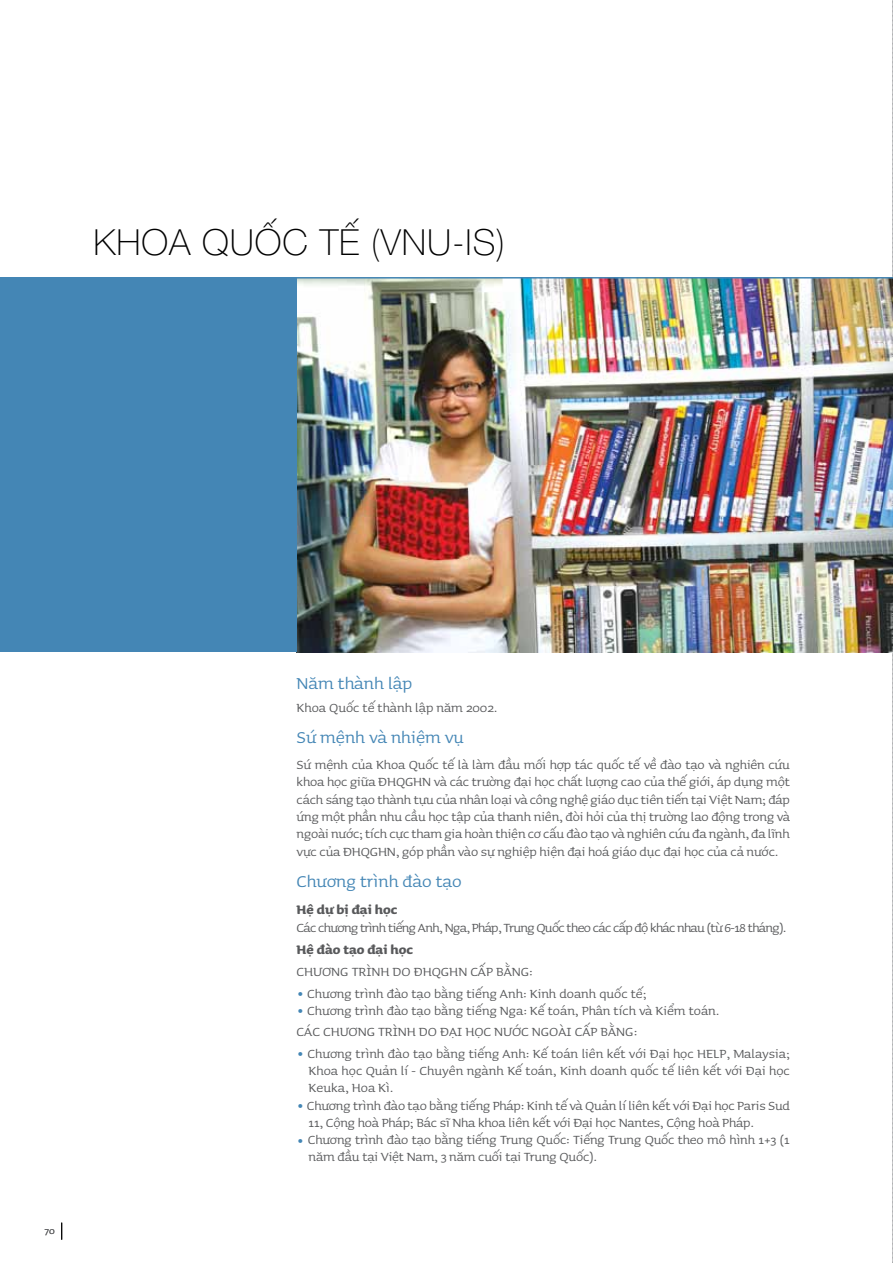
<style>
.page{position:relative;width:893px;height:1263px;background:#fff}
.page>*{position:absolute;margin:0;border:0;box-sizing:border-box;transform-origin:0 0}
.t1{font:36px "Oxydesign HE35 Thin";letter-spacing:.025em;color:#000}
.t2{font:21px "Oxydesign SR";color:#4486b5}
.t3{font:15.75px/17.4px "Oxydesign SR";letter-spacing:-.01em;color:#58595b}
.t4{font:15.75px "Oxydesign SR";letter-spacing:-.04em;color:#58595b}
.t5{font:15.75px "Oxydesign SR Bold";color:#58595b}
.t6{font:12px "Oxydesign SR";color:#58595b}
</style>
<div class="page">
<svg style="left:892px;top:0;width:1px;height:1263px"></svg>
<svg style="left:61px;top:1222px;width:1px;height:18px"></svg>
<img style="left:297px;top:279px;width:596px;height:373px">
<div style="left:0;top:278px;width:297px;height:374px;background:#4486b5"></div>
<hr style="left:0;top:277px;width:893px;height:2px;background:#4486b5">
<h1 class="t1" style="left:94px;top:218px;width:413px">KHOA QUỐC TẾ (VNU-IS)</h1>
<p class="t6" style="left:44px;top:1224px;width:12px">70</p>
<h2 class="t2" style="left:297px;top:671px;width:117px">Năm thành lập</h2>
<p class="t3" style="left:297px;top:699px;width:202px">Khoa Quốc tế thành lập năm 2002.</p>
<h2 class="t2" style="left:297px;top:725px;width:169px">Sứ mệnh và nhiệm vụ</h2>
<p class="t3" style="left:297px;top:756px;width:495px;text-align:justify">Sứ mệnh của Khoa Quốc tế là làm đầu mối hợp tác quốc tế về đào tạo và nghiên cứu khoa học giữa ĐHQGHN và các trường đại học chất lượng cao của thế giới, áp dụng một cách sáng tạo thành tựu của nhân loại và công nghệ giáo dục tiên tiến tại Việt Nam; đáp ứng một phần nhu cầu học tập của thanh niên, đòi hỏi của thị trường lao động trong và ngoài nước; tích cực tham gia hoàn thiện cơ cấu đào tạo và nghiên cứu đa ngành, đa lĩnh vực của ĐHQGHN, góp phần vào sự nghiệp hiện đại hoá giáo dục đại học của cả nước.</p>
<h2 class="t2" style="left:297px;top:869px;width:167px">Chương trình đào tạo</h2>
<p class="t5" style="left:297px;top:898px;width:102px">Hệ dự bị đại học</p>
<p class="t4" style="left:297px;top:918px;width:491px">Các chương trình tiếng Anh, Nga, Pháp, Trung Quốc theo các cấp độ khác nhau (từ 6-18 tháng).</p>
<p class="t5" style="left:297px;top:939px;width:118px">Hệ đào tạo đại học</p>
<p class="t3" style="left:297px;top:963px;width:238px">Chương trình do ĐHQGHN cấp bằng :</p>
<p class="t3" style="left:297px;top:984px;width:351px"><sub>•</sub> Chương trình đào tạo bằng tiếng Anh: Kinh doanh quốc tế;</p>
<p class="t3" style="left:297px;top:999px;width:424px;line-height:21.5px"><sub>•</sub> Chương trình đào tạo bằng tiếng Nga: Kế toán, Phân tích và Kiểm toán.<br>Các chương trình do đại học nước ng oài cấp bằng :</p>
<p class="t3" style="left:309px;top:1044px;width:483px;text-align:justify;text-indent:-12px"><sub>•</sub> Chương trình đào tạo bằng tiếng Anh: Kế toán liên kết với Đại học HELP, Malaysia; Khoa học Quản lí - Chuyên ngành Kế toán, Kinh doanh quốc tế liên kết với Đại học Keuka, Hoa Kì.</p>
<p class="t3" style="left:309px;top:1096px;width:483px;text-indent:-12px"><sub>•</sub> Chương trình đào tạo bằng tiếng Pháp: Kinh tế và Quản lí liên kết với Đại học Paris Sud<br>11, Cộng hoà Pháp; Bác sĩ Nha khoa liên kết với Đại học Nantes, Cộng hoà Pháp.</p>
<p class="t3" style="left:309px;top:1131px;width:483px;text-indent:-12px"><sub>•</sub> Chương trình đào tạo bằng tiếng Trung Quốc: Tiếng Trung Quốc theo mô hình 1+3 (1 năm đầu tại Việt Nam, 3 năm cuối tại Trung Quốc).</p>
</div>
